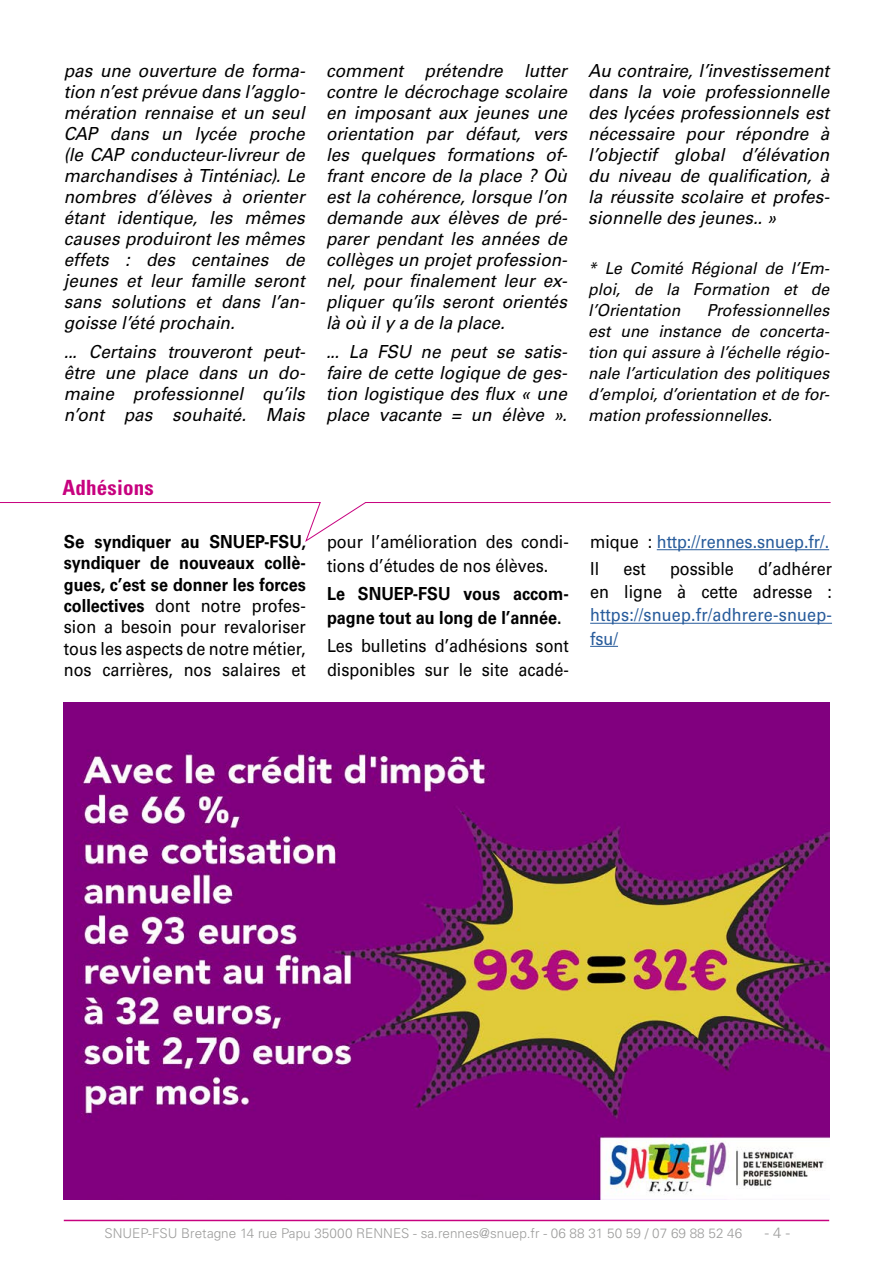
<style>
.page{position:relative;width:893px;height:1263px;background:#fff}
.page>*{position:absolute;margin:0;border:0;box-sizing:border-box;transform-origin:0 0}
.t1{font:700 condensed 21px "Univers LT Std";letter-spacing:.01em;color:#c7027f}
.t2{font:italic 18px/21px "Univers LT Std";color:#000;text-align:justify;scale:.95 1}
.t3{font:18px/21.3px "Univers LT Std";color:#000;scale:.9 1}
.t4{font:18px/27.3px "Univers LT Std";color:#275b9b;scale:.9 1}
.t5{font:700 18px/24px "Univers LT Std";color:#000;scale:.9 1}
.t6{font:italic 16.5px/21px "Univers LT Std";color:#000;text-align:justify;scale:.95 1}
.t7{font:300 15px "Univers LT Std";color:#9d9d9c}
.t8{font:300 13.5px "Univers LT Std";color:#9d9d9c}
.s1{font-weight:700}
.s2{color:#000}
</style>
<div class="page">
<hr style="left:64px;top:1220px;width:765px;height:1px;background:#c7027f">
<hr style="left:657px;top:549px;width:172px;height:1px;background:#275b9b">
<hr style="left:590px;top:623px;width:242px;height:1px;background:#275b9b">
<svg style="left:590px;top:646px;width:28px;height:1px"></svg>
<hr style="left:0;top:502px;width:831px;height:1px;background:#c7027f">
<svg style="left:305px;top:502px;width:61px;height:40px"></svg>
<img style="left:64px;top:702px;width:765px;height:497px">
<p class="t2" style="left:64px;top:60px;width:256px">pas une ouverture de forma&shy;tion n’est prévue dans l’agglo&shy;mération rennaise et un seul CAP dans un lycée proche (le CAP conducteur-livreur de marchandises à Tinténiac). Le nombres d’élèves à orienter étant identique, les mêmes causes produiront les mêmes effets : des centaines de jeunes et leur famille seront sans solutions et dans l’an&shy;goisse l’été prochain.</p>
<p class="t2" style="left:64px;top:342px;width:256px">... Certains trouveront peut&shy;être une place dans un do&shy;maine professionnel qu’ils n’ont pas souhaité. Mais</p>
<p class="t2" style="left:326px;top:60px;width:256px">comment prétendre lutter contre le décrochage scolaire en imposant aux jeunes une orientation par défaut, vers les quelques formations of&shy;frant encore de la place ? Où est la cohérence, lorsque l’on demande aux élèves de pré&shy;parer pendant les années de collèges un projet profession&shy;nel, pour finalement leur ex&shy;pliquer qu’ils seront orientés là où il y a de la place.</p>
<p class="t2" style="left:326px;top:342px;width:256px">... La FSU ne peut se satis&shy;faire de cette logique de ges&shy;tion logistique des flux « une place vacante = un élève ».</p>
<p class="t2" style="left:588px;top:60px;width:256px">Au contraire, l’investissement dans la voie professionnelle des lycées professionnels est nécessaire pour répondre à l’objectif global d’élévation du niveau de qualification, à la réussite scolaire et profes&shy;sionnelle des jeunes.. »</p>
<p class="t6" style="left:588px;top:258px;width:256px">* Le Comité Régional de l’Em&shy;ploi, de la Formation et de l’Orientation</p>
<p class="t6" style="left:588px;top:300px;width:256px;text-indent:118px">Professionnelles est une instance de concerta&shy;tion qui assure à l’échelle régio&shy;nale l’articulation des politiques d’emploi, d’orientation et de for&shy;mation professionnelles.</p>
<p class="t1" style="left:62px;top:475px;width:93px">Adhésions</p>
<p class="t3" style="left:64px;top:531px;width:271px;text-align:justify"><span class="s1">Se syndiquer au SNUEP-FSU, syndiquer de nouveaux collè&shy;gues, c’est se donner les forces collectives</span> dont notre profes&shy;sion a besoin pour revaloriser tous les aspects de notre métier, nos carrières, nos salaires et</p>
<p class="t3" style="left:327px;top:530px;width:270px;line-height:24px">pour l’amélioration des condi&shy;tions d’études de nos élèves.</p>
<p class="t5" style="left:327px;top:582px;width:270px">Le SNUEP-FSU vous accom&shy;pagne tout au long de l’année.</p>
<p class="t3" style="left:327px;top:634px;width:270px;line-height:24px">Les bulletins d’adhésions sont disponibles sur le site acadé-</p>
<p class="t4" style="left:590px;top:528px;width:267px"><span class="s2">mique :</span> http://rennes.snuep.fr/.<br><span class="s2">Il</span></p>
<p class="t3" style="left:590px;top:557px;width:270px;line-height:23.1px;text-align:right">d’adhérer<br>en ligne à cette adresse :</p>
<p class="t4" style="left:590px;top:604px;width:270px;line-height:23.1px">https://snuep.fr/adhrere-snuep&shy;fsu/</p>
<p class="t3" style="left:623px;top:558px;width:27px">est</p>
<p class="t3" style="left:670px;top:558px;width:73px">possible</p>
<p class="t8" style="left:105px;top:1225px;width:639px">SNUEP-FSU Bretagne 14 rue Papu 35000 RENNES - sa.rennes@snuep.fr - 06 88 31 50 59 / 07 69 88 52 46</p>
<p class="t7" style="left:765px;top:1223px;width:27px">- 4 -</p>
</div>
